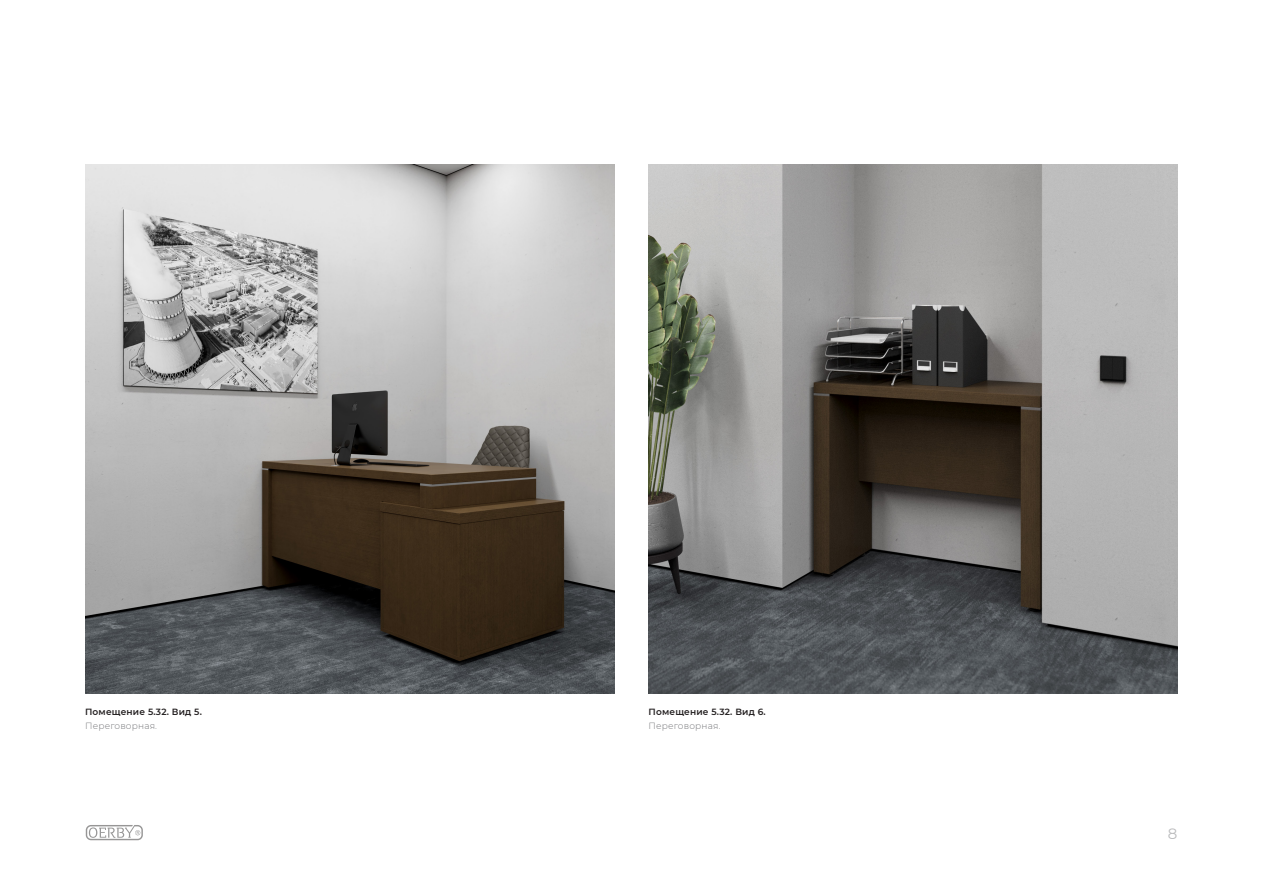
<style>
.page{position:relative;width:1263px;height:893px;background:#fff}
.page>*{position:absolute;margin:0;border:0;box-sizing:border-box;transform-origin:0 0}
.t1{font:15px "Montserrat";color:#757679}
.t2{font:600 9px "Montserrat";letter-spacing:.02em;color:#231f20}
.t3{font:300 9px "Montserrat";letter-spacing:.02em;color:#757679}
</style>
<div class="page">
<img style="left:85px;top:165px;width:529px;height:529px">
<img style="left:648px;top:165px;width:530px;height:529px">
<svg style="left:86px;top:825px;width:57px;height:15px"></svg>
<p class="t2" style="left:85px;top:706px;width:118px">Помещение 5.32. Вид 5.</p>
<p class="t3" style="left:85px;top:719px;width:74px">Переговорная.</p>
<p class="t2" style="left:648px;top:706px;width:119px">Помещение 5.32. Вид 6.</p>
<p class="t3" style="left:648px;top:719px;width:74px">Переговорная.</p>
<h1 class="t1" style="left:1167px;top:824px;width:11px">8</h1>
</div>
